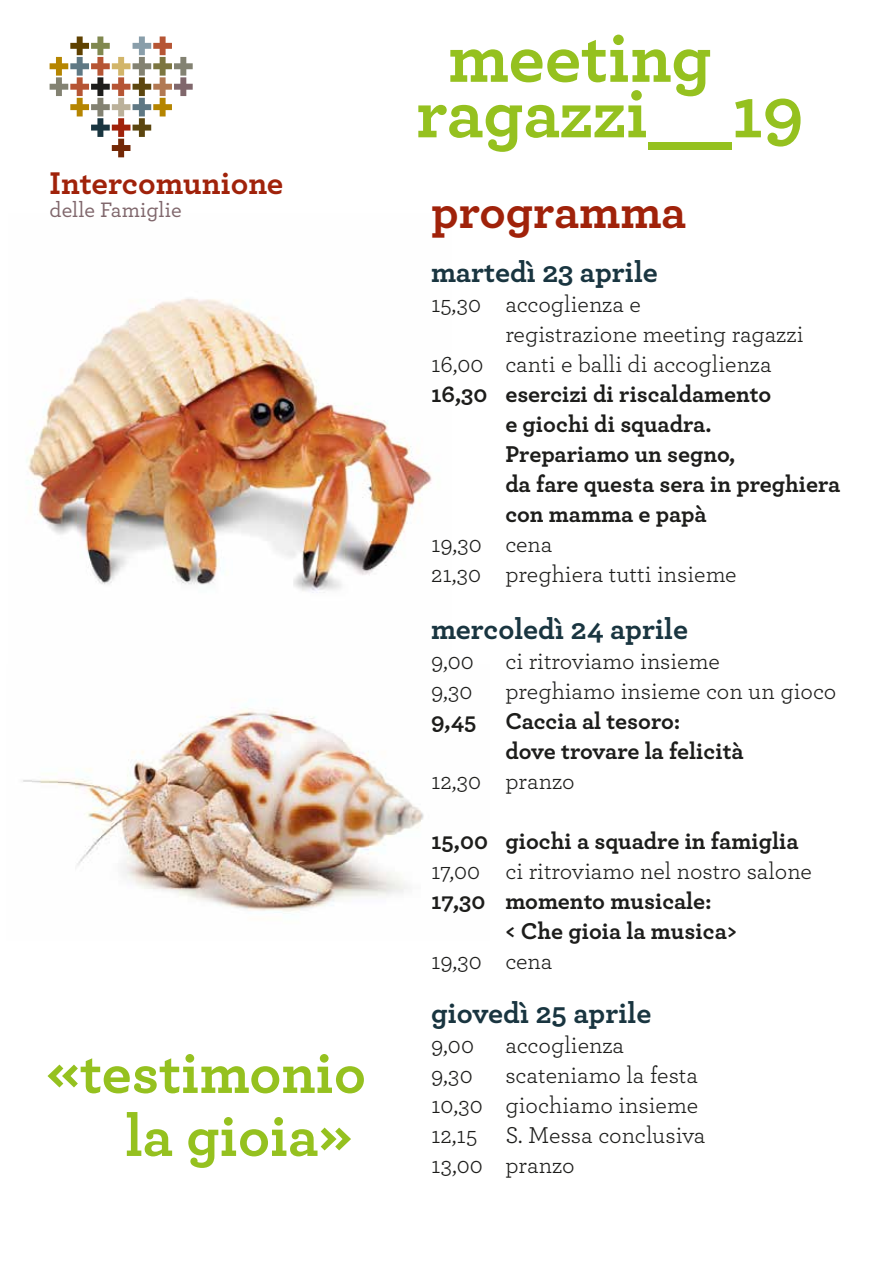
<style>
.page{position:relative;width:893px;height:1263px;background:#fff}
.page>*{position:absolute;margin:0;border:0;box-sizing:border-box;transform-origin:0 0}
.t1{font:700 72.75px/55.5px "Archer";letter-spacing:-.005em;color:#95c11f}
.t2{font:700 60px/63px "Archer";color:#95c11f;text-align:right}
.t3{font:700 49.35px "Archer";color:#a0220a}
.t4{font:700 33px "Archer";color:#a0220a}
.t5{font:700 30px "Archer";color:#193540}
.t6{font:24px/30px "Archer";color:#1d1d1b}
.t7{font:700 24px/30px "Archer";color:#1d1d1b}
.t8{font:500 21.9px "Archer";color:#80676c}
</style>
<div class="page">
<img style="left:28px;top:298px;width:404px;height:295px">
<img style="left:23px;top:707px;width:401px;height:206px">
<svg style="left:50px;top:36px;width:143px;height:121px"></svg>
<h3 class="t4" style="left:50px;top:157px;width:235px">Intercomunione</h3>
<p class="t8" style="left:50px;top:194px;width:134px">delle Famiglie</p>
<h2 class="t2" style="left:46px;top:1037px;width:321px">«testimonio la gioia»</h2>
<h1 class="t1" style="left:416px;top:25px;width:389px;text-indent:32px">meeting ragazzi__19</h1>
<h3 class="t3" style="left:431px;top:172px;width:257px">programma</h3>
<p class="t5" style="left:431px;top:248px;width:228px">martedì 23 aprile</p>
<p class="t6" style="left:431px;top:287px;width:211px">15,30 accoglienza e</p>
<p class="t6" style="left:505px;top:317px;width:300px">registrazione meeting ragazzi</p>
<p class="t6" style="left:431px;top:347px;width:342px">16,00 canti e balli di accoglienza</p>
<p class="t7" style="left:505px;top:377px;width:337px;text-indent:-74px">16,30 esercizi di riscaldamento<br>e giochi di squadra.<br>Prepariamo un segno,<br>da fare questa sera in preghiera con mamma e papà</p>
<p class="t6" style="left:431px;top:527px;width:307px">19,30 cena<br>21,30 preghiera tutti insieme</p>
<p class="t5" style="left:431px;top:605px;width:259px">mercoledì 24 aprile</p>
<p class="t6" style="left:431px;top:644px;width:44px">9,00</p>
<p class="t6" style="left:505px;top:644px;width:216px">ci ritroviamo insieme</p>
<p class="t6" style="left:431px;top:674px;width:43px">9,30</p>
<p class="t6" style="left:505px;top:674px;width:332px">preghiamo insieme con un gioco</p>
<p class="t7" style="left:505px;top:704px;width:240px;text-indent:-74px">9,45 Caccia al tesoro:<br>dove trovare la felicità</p>
<p class="t6" style="left:431px;top:764px;width:145px">12,30 pranzo</p>
<p class="t7" style="left:431px;top:824px;width:369px">15,00 giochi a squadre in famiglia</p>
<p class="t6" style="left:431px;top:854px;width:382px">17,00 ci ritroviamo nel nostro salone</p>
<p class="t7" style="left:505px;top:884px;width:233px;text-indent:-74px">17,30 momento musicale:<br>&lt; Che gioia la musica&gt;</p>
<p class="t6" style="left:431px;top:944px;width:123px">19,30 cena</p>
<p class="t5" style="left:431px;top:989px;width:222px">giovedì 25 aprile</p>
<p class="t6" style="left:431px;top:1028px;width:44px">9,00</p>
<p class="t6" style="left:505px;top:1028px;width:120px">accoglienza</p>
<p class="t6" style="left:431px;top:1058px;width:43px">9,30</p>
<p class="t6" style="left:431px;top:1058px;width:276px;text-indent:74px">scateniamo la festa<br>10,30 giochiamo insieme<br>12,15 S. Messa conclusiva<br>13,00 pranzo</p>
</div>
